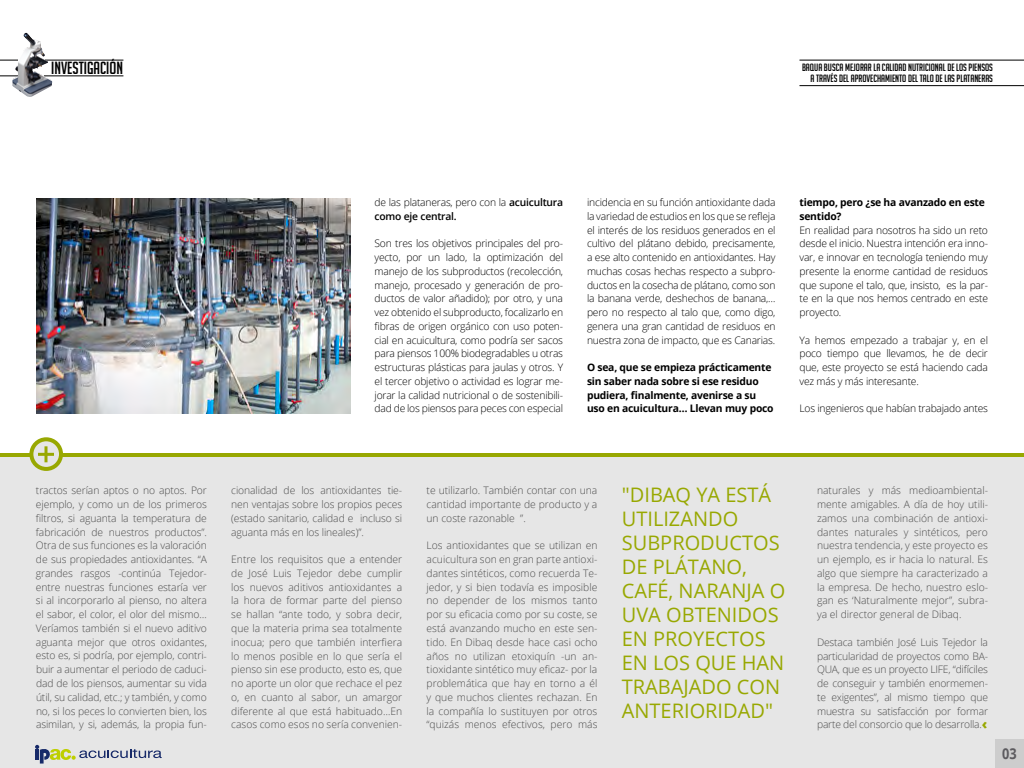
<style>
.page{position:relative;width:1024px;height:768px;background:#fff}
.page>*{position:absolute;margin:0;border:0;box-sizing:border-box;transform-origin:0 0}
.t1{font:20px/24px "Open Sans";color:#98a801}
.t2{font:17.2px "Big Noodle Titling";color:#000}
.t3{font:700 15px "Open Sans";color:#5c5b5f;scale:.85 1}
.t4{font:300 10.3px/13.8px "Open Sans";color:#4b4b4b;text-align:justify}
.t5{font:300 10.3px/13.8px "Open Sans";letter-spacing:-.02em;color:#000;text-align:justify}
.t6{font:700 10.3px/13.8px "Open Sans";letter-spacing:-.02em;color:#000}
.t7{font:10.3px/11.2px "Big Noodle Titling";color:#000;text-align:right}
.t8{font:600 10.3px/13.8px "Open Sans";letter-spacing:-.02em;color:#000}
.s1{font-weight:300}
.s2{font-weight:800;font-size:14px;color:#98a801}
</style>
<div class="page">
<div style="left:0;top:456px;width:1024px;height:312px;background:#e6e6e6"></div>
<div style="left:995px;top:739px;width:29px;height:29px;background:#cdcdcd"></div>
<img style="left:36px;top:198px;width:314px;height:216px">
<hr style="left:0;top:453px;width:1024px;height:4px;background:#98a801">
<svg style="left:31px;top:439px;width:30px;height:30px"></svg>
<div style="left:29px;top:437px;width:34px;height:34px;border:4px solid #98a801;border-radius:50%"></div>
<hr style="left:38px;top:453px;width:16px;height:3px;background:#98a801">
<svg style="left:44px;top:446px;width:4px;height:16px"></svg>
<hr style="left:799px;top:60px;width:225px;height:1px;background:#000">
<hr style="left:799px;top:85px;width:225px;height:1px;background:#000">
<hr style="left:44px;top:76px;width:79px;height:1px;background:#000">
<svg style="left:0;top:76px;width:12px;height:1px"></svg>
<hr style="left:45px;top:60px;width:78px;height:1px;background:#000">
<svg style="left:0;top:60px;width:12px;height:1px"></svg>
<img style="left:12px;top:33px;width:40px;height:64px">
<svg style="left:35px;top:745px;width:127px;height:19px"></svg>
<h2 class="t2" style="left:51px;top:59px;width:73px">INVESTIGACIÓN</h2>
<p class="t7" style="left:802px;top:62px;width:193px">BAQUA BUSCA MEJORAR LA CALIDAD NUTRICIONAL DE LOS PIENSOS<br>A TRAVÉS DEL APROVECHAMIENTO DEL TALO DE LAS PLATANERAS</p>
<p class="t8" style="left:375px;top:195px;width:190px"><span class="s1">de las plataneras, pero con la</span> acuicultura como eje central.</p>
<p class="t5" style="left:375px;top:236px;width:190px">Son tres los objetivos principales del pro&shy;yecto, por un lado, la optimización del manejo de los subproductos (recolección, manejo, procesado y generación de pro&shy;ductos de valor añadido); por otro, y una vez obtenido el subproducto, focalizarlo en fibras de origen orgánico con uso poten&shy;cial en acuicultura, como podría ser sacos para piensos 100% biodegradables u otras estructuras plásticas para jaulas y otros. Y el tercer objetivo o actividad es lograr me&shy;jorar la calidad nutricional o de sostenibili&shy;dad de los piensos para peces con especial</p>
<p class="t5" style="left:587px;top:195px;width:190px">incidencia en su función antioxidante dada la variedad de estudios en los que se refleja el interés de los residuos generados en el cultivo del plátano debido, precisamente, a ese alto contenido en antioxidantes. Hay muchas cosas hechas respecto a subpro&shy;ductos en la cosecha de plátano, como son la banana verde, deshechos de banana,… pero no respecto al talo que, como digo, genera una gran cantidad de residuos en nuestra zona de impacto, que es Canarias.</p>
<p class="t6" style="left:587px;top:360px;width:188px">O sea, que se empieza prácticamente sin saber nada sobre si ese residuo pudiera, finalmente, avenirse a su uso en acuicultura… Llevan muy poco</p>
<p class="t6" style="left:799px;top:195px;width:187px">tiempo, pero ¿se ha avanzado en este sentido?</p>
<p class="t5" style="left:799px;top:223px;width:190px">En realidad para nosotros ha sido un reto desde el inicio. Nuestra intención era inno&shy;var, e innovar en tecnología teniendo muy presente la enorme cantidad de residuos que supone el talo, que, insisto, es la par&shy;te en la que nos hemos centrado en este proyecto.</p>
<p class="t5" style="left:799px;top:333px;width:190px">Ya hemos empezado a trabajar y, en el poco tiempo que llevamos, he de decir que, este proyecto se está haciendo cada vez más y más interesante.</p>
<p class="t5" style="left:799px;top:402px;width:190px">Los ingenieros que habían trabajado antes</p>
<p class="t4" style="left:36px;top:483px;width:172px">tractos serían aptos o no aptos. Por ejemplo, y como un de los primeros filtros, si aguanta la temperatura de fabricación de nuestros productos”.<br>Otra de sus funciones es la valoración de sus propiedades antioxidantes. “A grandes rasgos -continúa Tejedor&shy;entre nuestras funciones estaría ver si al incorporarlo al pienso, no altera el sabor, el color, el olor del mismo… Veríamos también si el nuevo aditivo aguanta mejor que otros oxidantes, esto es, si podría, por ejemplo, contri&shy;buir a aumentar el periodo de caduci&shy;dad de los piensos, aumentar su vida útil, su calidad, etc.; y también, y como no, si los peces lo convierten bien, los asimilan, y si, además, la propia fun-</p>
<p class="t4" style="left:231px;top:483px;width:172px">cionalidad de los antioxidantes tie&shy;nen ventajas sobre los propios peces (estado sanitario, calidad e incluso si aguanta más en los lineales)”.</p>
<p class="t4" style="left:231px;top:552px;width:172px">Entre los requisitos que a entender de José Luis Tejedor debe cumplir los nuevos aditivos antioxidantes a la hora de formar parte del pienso se hallan “ante todo, y sobra decir, que la materia prima sea totalmente inocua; pero que también interfiera lo menos posible en lo que sería el pienso sin ese producto, esto es, que no aporte un olor que rechace el pez o, en cuanto al sabor, un amargor diferente al que está habituado…En casos como esos no sería convenien-</p>
<p class="t4" style="left:427px;top:483px;width:172px">te utilizarlo. También contar con una cantidad importante de producto y a un coste razonable ”.</p>
<p class="t4" style="left:427px;top:539px;width:172px">Los antioxidantes que se utilizan en acuicultura son en gran parte antioxi&shy;dantes sintéticos, como recuerda Te&shy;jedor, y si bien todavía es imposible no depender de los mismos tanto por su eficacia como por su coste, se está avanzando mucho en este sen&shy;tido. En Dibaq desde hace casi ocho años no utilizan etoxiquín -un an&shy;tioxidante sintético muy eficaz- por la problemática que hay en torno a él y que muchos clientes rechazan. En la compañía lo sustituyen por otros “quizás menos efectivos, pero más</p>
<h1 class="t1" style="left:622px;top:482px;width:165px">"DIBAQ YA ESTÁ<br>UTILIZANDO<br>SUBPRODUCTOS<br>DE PLÁTANO,<br>CAFÉ, NARANJA O<br>UVA OBTENIDOS<br>EN PROYECTOS<br>EN LOS QUE HAN<br>TRABAJADO CON<br>ANTERIORIDAD"</h1>
<p class="t4" style="left:817px;top:483px;width:172px">naturales y más medioambiental&shy;mente amigables. A día de hoy utili&shy;zamos una combinación de antioxi&shy;dantes naturales y sintéticos, pero nuestra tendencia, y este proyecto es un ejemplo, es ir hacia lo natural. Es algo que siempre ha caracterizado a la empresa. De hecho, nuestro eslo&shy;gan es ‘Naturalmente mejor”, subra&shy;ya el director general de Dibaq.</p>
<p class="t4" style="left:817px;top:635px;width:172px">Destaca también José Luis Tejedor la particularidad de proyectos como BA-QUA, que es un proyecto LIFE, “difíciles de conseguir y también enormemen&shy;te exigentes”, al mismo tiempo que muestra su satisfacción por formar parte del consorcio que lo desarrolla.<span class="s2">‹</span></p>
<h3 class="t3" style="left:1002px;top:743px;width:19px">03</h3>
</div>
